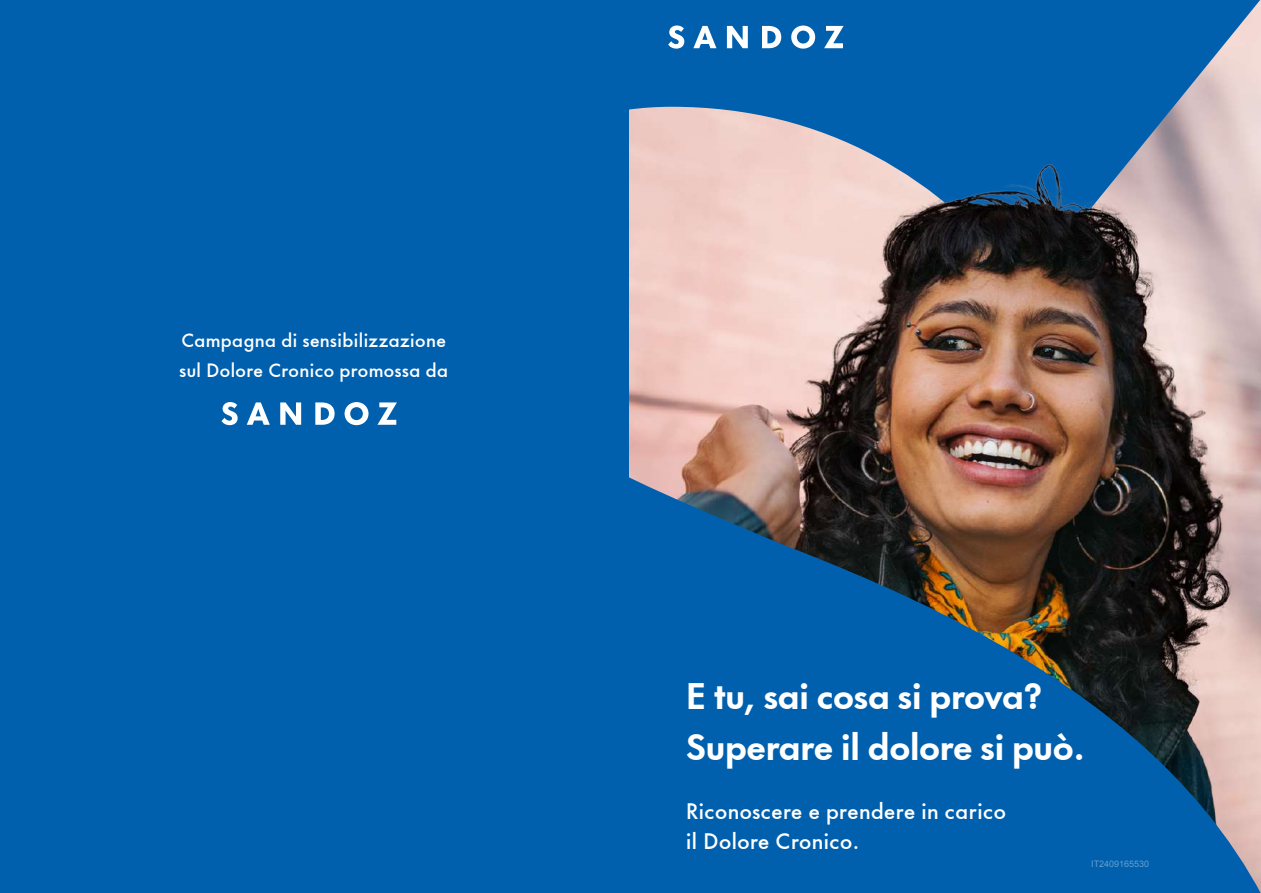
<style>
.page{position:relative;width:1261px;height:893px;background:#fff}
.page>*{position:absolute;margin:0;border:0;box-sizing:border-box;transform-origin:0 0}
.t1{font:700 34.5px/51px "Futura Now Headline";letter-spacing:-.01em;color:#fff}
.t2{font:500 21px/30px "Futura Now Headline";letter-spacing:.025em;color:#fff}
.t3{font:500 18px/30px "Futura Now Headline";letter-spacing:.025em;color:#fff}
.t4{font:9px "Arial";color:rgb(255 255 255/.4)}
</style>
<div class="page">
<div style="left:0;top:0;width:716px;height:892px;background:#0160ae"></div>
<img style="left:629px;top:289px;width:632px;height:183px">
<svg style="left:629px;top:0;width:632px;height:289px;background:#6484a7"></svg>
<svg style="left:222px;top:402px;width:175px;height:23px"></svg>
<svg style="left:629px;top:472px;width:632px;height:420px;background:#285a86"></svg>
<svg style="left:668px;top:25px;width:176px;height:24px"></svg>
<p class="t3" style="left:179px;top:324px;width:270px">Campagna di sensibilizzazione sul Dolore Cronico promossa da</p>
<h1 class="t1" style="left:686px;top:667px;width:400px">E tu, sai cosa si prova?<br>Superare il dolore si può.</h1>
<p class="t2" style="left:686px;top:794px;width:321px">Riconoscere e prendere in carico il Dolore Cronico.</p>
<p class="t4" style="left:1091px;top:857px;width:60px">IT2409165530</p>
</div>
